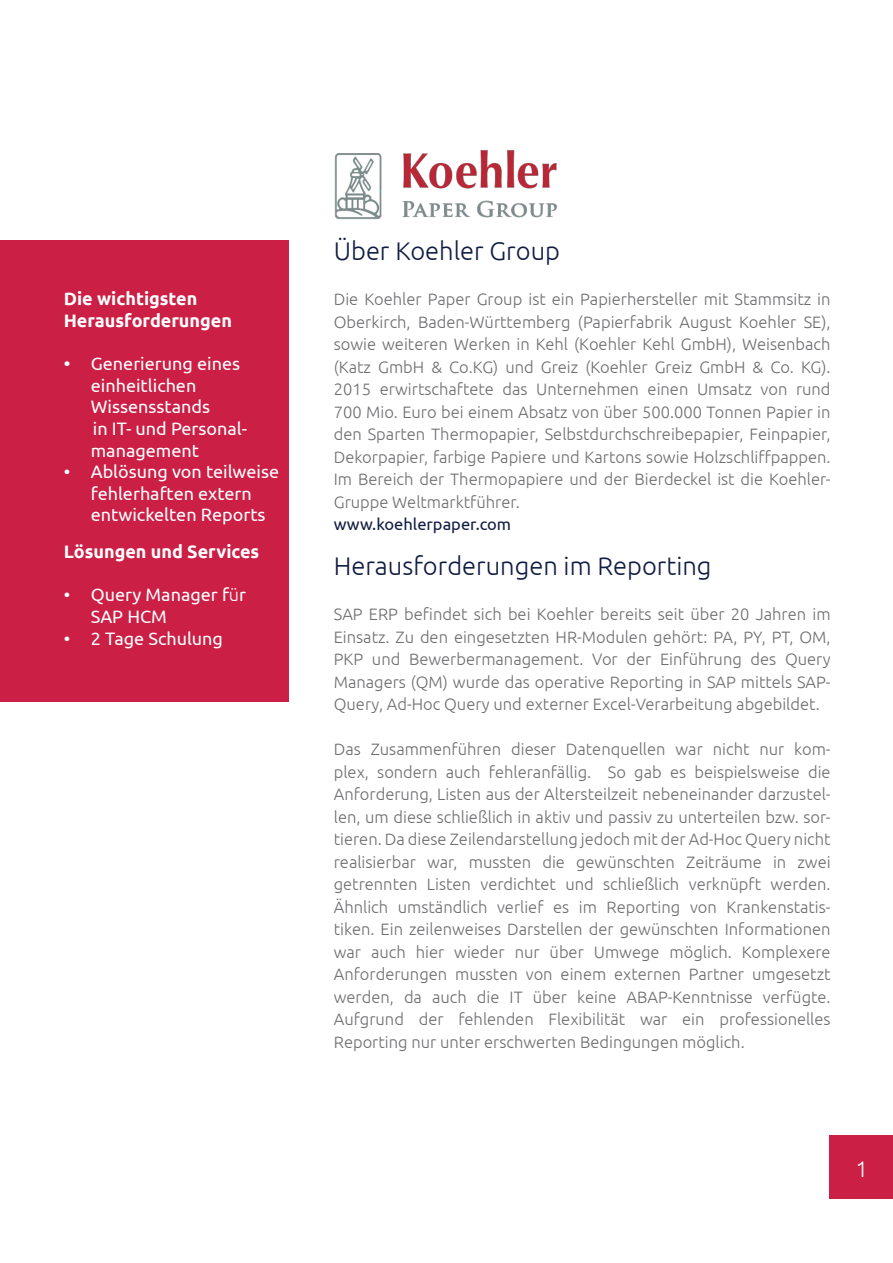
<style>
.page{position:relative;width:893px;height:1263px;background:#fff}
.page>*{position:absolute;margin:0;border:0;box-sizing:border-box;transform-origin:0 0}
.t1{font:300 25.5px "Ubuntu";color:#111c42}
.t2{font:300 22.5px "Ubuntu";color:#fff}
.t3{font:18px/21.6px "Ubuntu";color:#fff}
.t4{font:700 18px/21.6px "Ubuntu";color:#fff}
.t5{font:300 16.5px/22.5px "Ubuntu";color:#6e6d70;text-align:justify}
.t6{font:16.5px "Ubuntu";color:#111c42}
.s1{font-weight:500}
.s2{font-weight:300}
</style>
<div class="page">
<div style="left:0;top:240px;width:288px;height:462px;background:#cb1f45"></div>
<div style="left:830px;top:1135px;width:63px;height:64px;background:#cb1f45"></div>
<img style="left:334px;top:150px;width:224px;height:70px">
<p class="t4" style="left:64px;top:288px;width:170px">Die wichtigsten<br>Herausforderungen</p>
<p class="t3" style="left:91px;top:352px;width:158px;text-indent:-27px"><span class="s1">•</span> Generierung eines einheitlichen<br>Wissensstands<br>in IT- und Personal&shy;management</p>
<p class="t3" style="left:91px;top:460px;width:190px;text-indent:-27px">• Ablösung von teilweise fehlerhaften extern entwickelten Reports</p>
<p class="t4" style="left:64px;top:541px;width:197px">Lösungen und Services</p>
<p class="t3" style="left:91px;top:584px;width:157px;text-indent:-27px">• Query Manager f<span class="s2">ü</span>r<br>SAP HCM</p>
<p class="t3" style="left:64px;top:627px;width:161px">• 2 Tage Schulung</p>
<h1 class="t1" style="left:334px;top:236px;width:228px">Über Koehler Group</h1>
<p class="t5" style="left:334px;top:287px;width:498px">Die Koehler Paper Group ist ein Papierhersteller mit Stammsitz in Oberkirch, Baden-Württemberg (Papierfabrik August Koehler SE), sowie weiteren Werken in Kehl (Koehler Kehl GmbH), Weisenbach (Katz GmbH &amp; Co.KG) und Greiz (Koehler Greiz GmbH &amp; Co. KG).<br>2015 erwirtschaftete das Unternehmen einen Umsatz von rund 700 Mio. Euro bei einem Absatz von über 500.000 Tonnen Papier in den Sparten Thermopapier, Selbstdurchschreibepapier, Feinpapier, Dekorpapier, farbige Papiere und Kartons sowie Holzschliffpappen.<br>Im Bereich der Thermopapiere und der Bierdeckel ist die Koehler-Gruppe Weltmarktführer.</p>
<p class="t6" style="left:334px;top:514px;width:179px">www.koehlerpaper.com</p>
<h1 class="t1" style="left:334px;top:551px;width:379px">Herausforderungen im Reporting</h1>
<p class="t5" style="left:334px;top:602px;width:498px">SAP ERP befindet sich bei Koehler bereits seit über 20 Jahren im Einsatz. Zu den eingesetzten HR-Modulen gehört: PA, PY, PT, OM, PKP und Bewerbermanagement. Vor der Einführung des Query Managers (QM) wurde das operative Reporting in SAP mittels SAP-Query, Ad-Hoc Query und externer Excel-Verarbeitung abgebildet.</p>
<p class="t5" style="left:334px;top:738px;width:498px">Das Zusammenführen dieser Datenquellen war nicht nur kom&shy;plex, sondern auch fehleranfällig. So gab es beispielsweise die Anforderung, Listen aus der Altersteilzeit nebeneinander darzustel&shy;len, um diese schließlich in aktiv und passiv zu unterteilen bzw. sor&shy;tieren. Da diese Zeilendarstellung jedoch mit der Ad-Hoc Query nicht realisierbar war, mussten die gewünschten Zeiträume in zwei getrennten Listen verdichtet und schließlich verknüpft werden.<br>Ähnlich umständlich verlief es im Reporting von Krankenstatis&shy;tiken. Ein zeilenweises Darstellen der gewünschten Informationen war auch hier wieder nur über Umwege möglich. Komplexere Anforderungen mussten von einem externen Partner umgesetzt werden, da auch die IT über keine ABAP-Kenntnisse verfügte.<br>Aufgrund der fehlenden Flexibilität war ein professionelles Reporting nur unter erschwerten Bedingungen möglich.</p>
<h2 class="t2" style="left:856px;top:1155px;width:14px">1</h2>
</div>
